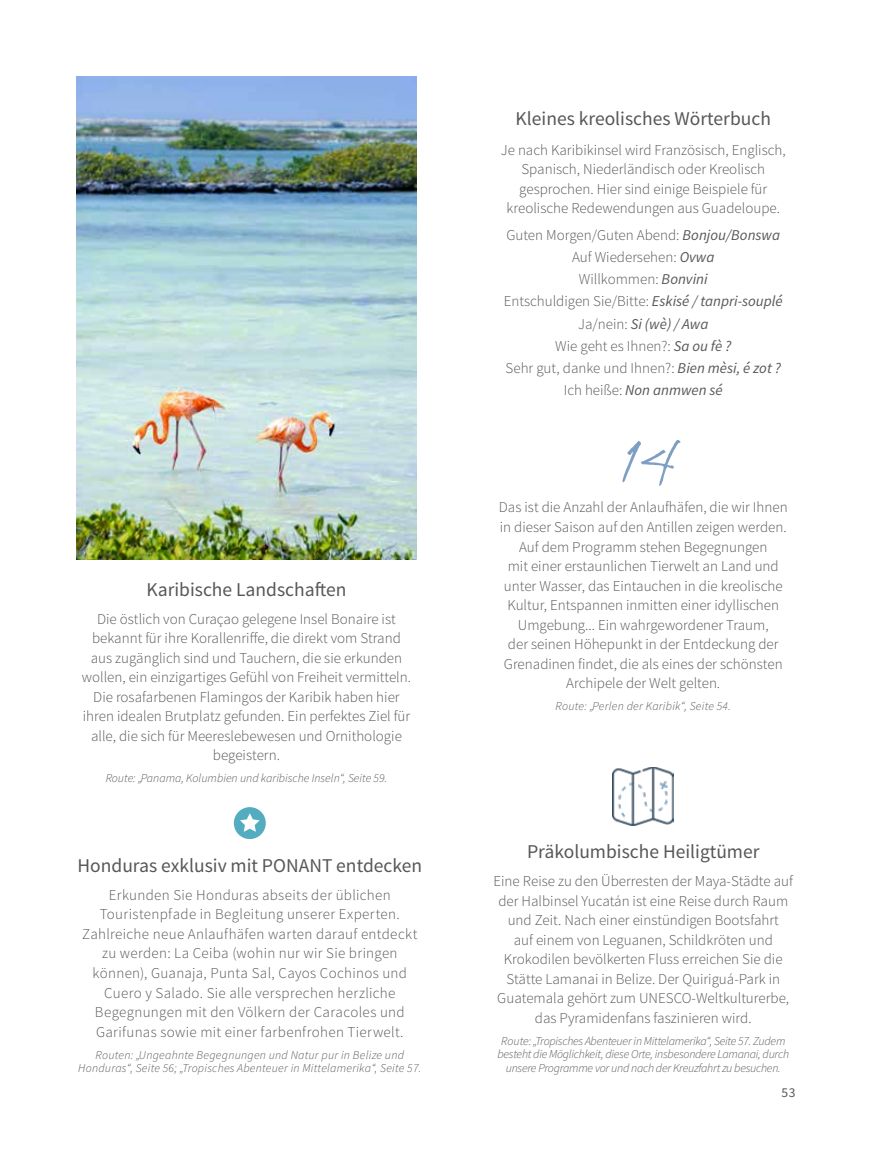
<style>
.page{position:relative;width:872px;height:1149px;background:#fff}
.page>*{position:absolute;margin:0;border:0;box-sizing:border-box;transform-origin:0 0}
.t1{font:64.35px "Quickpen";color:#7e9fc3}
.t2{font:19.5px "Source Sans Pro";color:#575756}
.t3{font:300 15px/19.5px "Source Sans Pro";color:#575756;text-align:center}
.t4{font:300 15px/19.5px "Source Sans Pro";letter-spacing:.02em;color:#575756;text-align:center}
.t5{font:13.5px "Source Sans Pro";color:#575756}
.t6{font:italic 300 12px/13.5px "Source Sans Pro";letter-spacing:-.02em;color:#575756;text-align:center}
.t7{font:italic 300 12px/13.5px "Source Sans Pro";letter-spacing:.02em;color:#575756;text-align:center}
.t8{font:italic 300 12px "Source Sans Pro";color:#575756}
.s1{font-weight:400;font-style:italic}
</style>
<div class="page">
<img style="left:613px;top:767px;width:60px;height:58px">
<div style="left:234px;top:806px;width:32px;height:32px;background:#54acc0;border-radius:50%"></div>
<svg style="left:240px;top:813px;width:20px;height:18px"></svg>
<img style="left:76px;top:77px;width:341px;height:483px">
<h2 class="t2" style="left:146px;top:576px;width:202px">Karibische Landschaften</h2>
<p class="t3" style="left:82px;top:608px;width:331px">Die östlich von Curaçao gelegene Insel Bonaire ist bekannt für ihre Korallenriffe, die direkt vom Strand aus zugänglich sind und Tauchern, die sie erkunden wollen, ein einzigartiges Gefühl von Freiheit vermitteln.<br>Die rosafarbenen Flamingos der Karibik haben hier ihren idealen Brutplatz gefunden. Ein perfektes Ziel für alle, die sich für Meereslebewesen und Ornithologie begeistern.</p>
<p class="t8" style="left:106px;top:770px;width:283px">Route: „Panama, Kolumbien und karibische Inseln“, Seite 59.</p>
<h2 class="t2" style="left:78px;top:853px;width:346px">Honduras exklusiv mit PONANT entdecken</h2>
<p class="t4" style="left:82px;top:885px;width:337px">Erkunden Sie Honduras abseits der üblichen Touristenpfade in Begleitung unserer Experten.<br>Zahlreiche neue Anlaufhäfen warten darauf entdeckt zu werden: La Ceiba (wohin nur wir Sie bringen können), Guanaja, Punta Sal, Cayos Cochinos und Cuero y Salado. Sie alle versprechen herzliche Begegnungen mit den Völkern der Caracoles und Garifunas sowie mit einer farbenfrohen Tierwelt.</p>
<p class="t7" style="left:78px;top:1047px;width:345px">Routen: „Ungeahnte Begegnungen und Natur pur in Belize und<br>Honduras“, Seite 56; „Tropisches Abenteuer in Mittelamerika“, Seite 57.</p>
<h2 class="t2" style="left:515px;top:106px;width:257px">Kleines kreolisches Wörterbuch</h2>
<p class="t3" style="left:501px;top:140px;width:286px">Je nach Karibikinsel wird Französisch, Englisch, Spanisch, Niederländisch oder Kreolisch gesprochen. Hier sind einige Beispiele für kreolische Redewendungen aus Guadeloupe.</p>
<p class="t3" style="left:503px;top:223px;width:281px;line-height:22.2px">Guten Morgen/Guten Abend: <span class="s1">Bonjou/Bonswa<br></span>Auf Wiedersehen: <span class="s1">Ovwa<br></span>Willkommen: <span class="s1">Bonvini<br></span>Entschuldigen Sie/Bitte: <span class="s1">Eskisé / tanpri-souplé<br></span>Ja/nein: <span class="s1">Si (wè) / Awa<br></span>Wie geht es Ihnen?: <span class="s1">Sa ou fè ?<br></span>Sehr gut, danke und Ihnen?: <span class="s1">Bien mèsi, é zot ?<br></span>Ich heiße: <span class="s1">Non anmwen sé</span></p>
<h1 class="t1" style="left:616px;top:421px;width:66px">14</h1>
<p class="t3" style="left:499px;top:497px;width:290px">Das ist die Anzahl der Anlaufhäfen, die wir Ihnen in dieser Saison auf den Antillen zeigen werden.<br>Auf dem Programm stehen Begegnungen<br>mit einer erstaunlichen Tierwelt an Land und unter Wasser, das Eintauchen in die kreolische Kultur, Entspannen inmitten einer idyllischen Umgebung... Ein wahrgewordener Traum,<br>der seinen Höhepunkt in der Entdeckung der Grenadinen findet, die als eines der schönsten Archipele der Welt gelten.</p>
<p class="t7" style="left:555px;top:699px;width:177px">Route: „Perlen der Karibik“, Seite 54.</p>
<h2 class="t2" style="left:527px;top:839px;width:234px">Präkolumbische Heiligtümer</h2>
<p class="t3" style="left:493px;top:871px;width:301px">Eine Reise zu den Überresten der Maya-Städte auf der Halbinsel Yucatán ist eine Reise durch Raum und Zeit. Nach einer einstündigen Bootsfahrt<br>auf einem von Leguanen, Schildkröten und Krokodilen bevölkerten Fluss erreichen Sie die Stätte Lamanai in Belize. Der Quiriguá-Park in Guatemala gehört zum UNESCO-Weltkulturerbe, das Pyramidenfans faszinieren wird.</p>
<p class="t6" style="left:497px;top:1033px;width:293px">Route: „Tropisches Abenteuer in Mittelamerika“, Seite 57. Zudem besteht die Möglichkeit, diese Orte, insbesondere Lamanai, durch unsere Programme vor und nach der Kreuzfahrt zu besuchen.</p>
<p class="t5" style="left:781px;top:1083px;width:16px">53</p>
</div>
